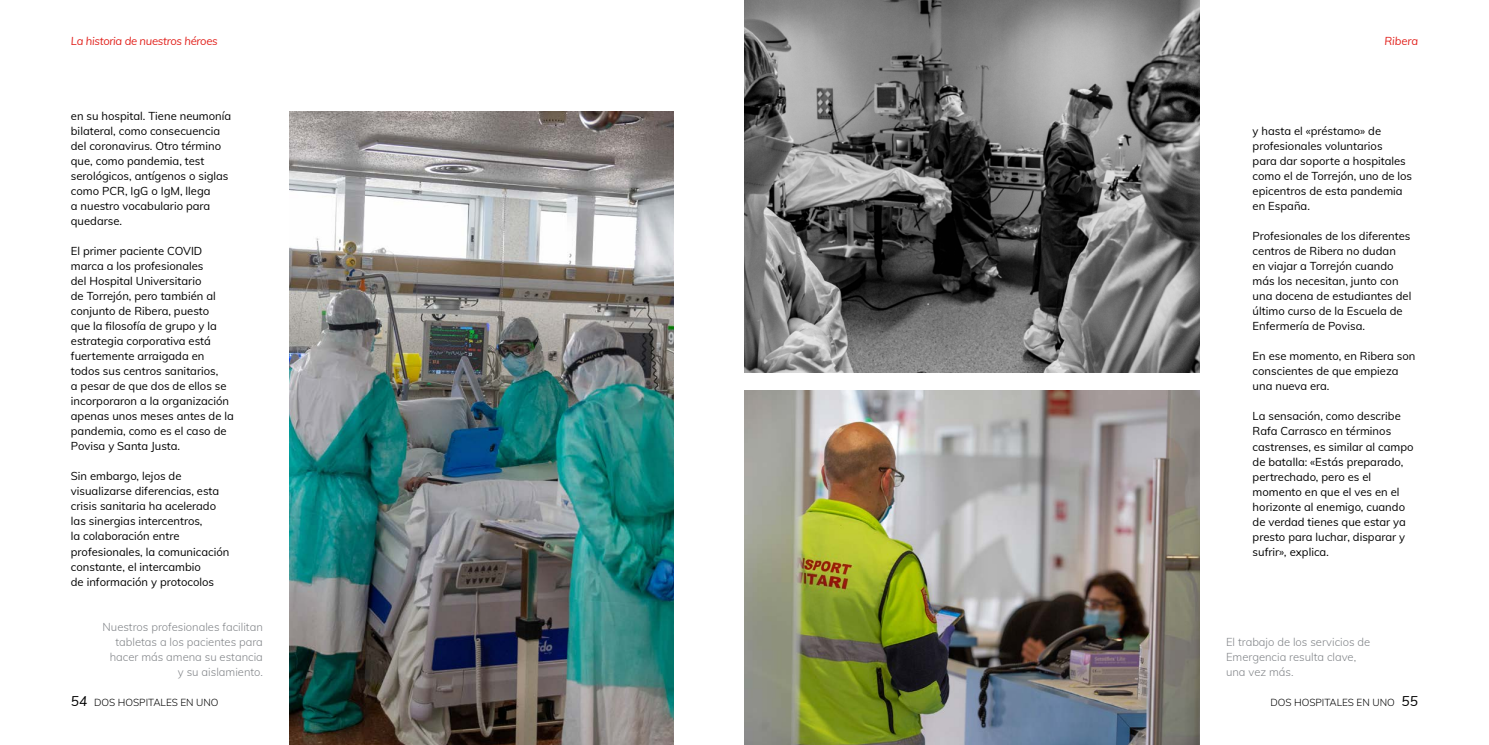
<style>
.page{position:relative;width:1489px;height:745px;background:#fff}
.page>*{position:absolute;margin:0;border:0;box-sizing:border-box;transform-origin:0 0}
.t1{font:11.25px/15px "Mulish";color:#000}
.t2{font:300 11.25px/15px "Mulish";color:#84878b}
.t3{font:italic 11.25px "Mulish";letter-spacing:-.025em;color:#e2241f}
.t4{font:300 10px "Mulish";color:#000}
.s1{font-style:italic}
.s2{font-weight:400;font-style:italic;font-size:13.75px}
</style>
<div class="page">
<img style="left:289px;top:112px;width:384px;height:632px">
<img style="left:744px;top:0;width:455px;height:372px">
<img style="left:744px;top:390px;width:455px;height:354px">
<p class="t3" style="left:71px;top:33px;width:148px">La historia de nuestros héroes</p>
<p class="t3" style="left:1384px;top:33px;width:35px">Ribera</p>
<p class="t1" style="left:71px;top:108px;width:162px">en su hospital. Tiene neumonía bilateral, como consecuencia del coronavirus. Otro término que, como pandemia, test serológicos, antígenos o siglas como PCR, IgG o IgM, llega<br>a nuestro vocabulario para quedarse.</p>
<p class="t1" style="left:71px;top:243px;width:164px">El primer paciente COVID marca a los profesionales<br>del Hospital Universitario<br>de Torrejón, pero también al conjunto de Ribera, puesto<br>que la filosofía de grupo y la estrategia corporativa está fuertemente arraigada en todos sus centros sanitarios,<br>a pesar de que dos de ellos se incorporaron a la organización apenas unos meses antes de la pandemia, como es el caso de<br>Povisa y Santa Justa.</p>
<p class="t1" style="left:71px;top:468px;width:160px">Sin embargo, lejos de visualizarse diferencias, esta crisis sanitaria ha acelerado las sinergias intercentros,<br>la colaboración entre profesionales, la comunicación constante, el intercambio<br>de información y protocolos</p>
<p class="t2" style="left:103px;top:618px;width:162px;text-align:right">Nuestros profesionales facilitan tabletas a los pacientes para hacer más amena su estancia y su aislamiento.</p>
<p class="t1" style="left:1252px;top:123px;width:161px">y hasta el «préstamo» de profesionales voluntarios<br>para dar soporte a hospitales como el de Torrejón, uno de los epicentros de esta pandemia en España.</p>
<p class="t1" style="left:1252px;top:228px;width:160px">Profesionales de los diferentes centros de Ribera no dudan en viajar a Torrejón cuando más los necesitan, junto con una docena de estudiantes del último curso de la Escuela de<br>Enfermería de Povisa.</p>
<p class="t1" style="left:1252px;top:348px;width:164px">En ese momento, en Ribera son conscientes de que empieza una nueva era.</p>
<p class="t1" style="left:1252px;top:408px;width:162px">La sensación, como describe<br>Rafa Carrasco en términos castrenses, es similar al campo de batalla: «Estás preparado, pertrechado, pero es el momento en que el ves en el horizonte al enemigo, cuando de verdad tienes que estar ya presto para luchar, disparar y sufrir»<span class="s1">,</span> explica<span class="s1">.</span></p>
<p class="t2" style="left:1225px;top:633px;width:146px">El trabajo de los servicios de<br>Emergencia resulta clave, una vez más.</p>
<p class="t4" style="left:71px;top:695px;width:149px"><span class="s2">54</span> DOS HOSPITALES EN UNO</p>
<p class="t4" style="left:1270px;top:695px;width:149px">DOS HOSPITALES EN UNO <span class="s2">55</span></p>
</div>
